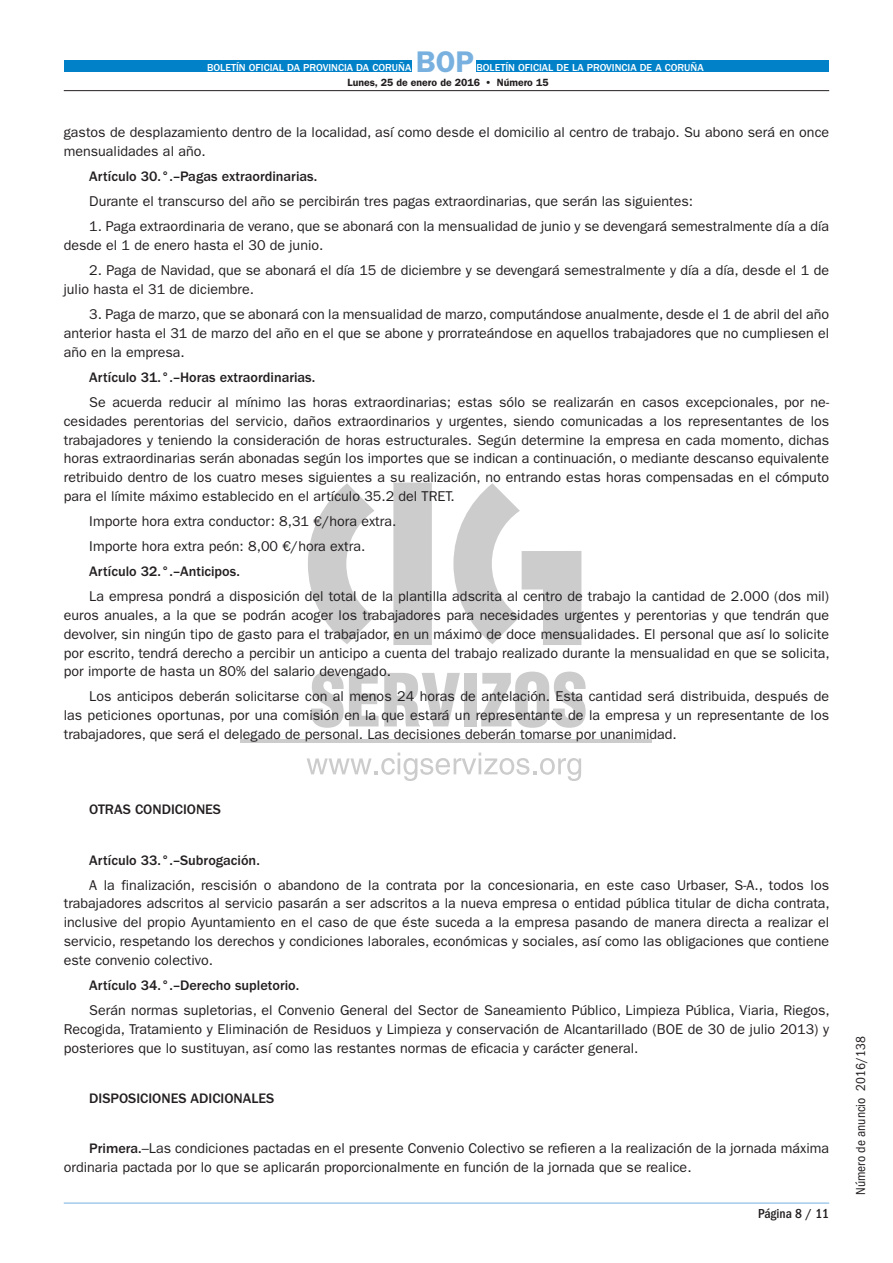
<style>
.page{position:relative;width:893px;height:1263px;background:#fff}
.page>*{position:absolute;margin:0;border:0;box-sizing:border-box;transform-origin:0 0}
.t1{font:600 30px "ITC Franklin Gothic Std";color:#78b1df}
.t2{font:14.25px/18.8px "ITC Franklin Gothic Std";color:#231f20;text-align:justify}
.t3{font:500 14.25px "ITC Franklin Gothic Std";color:#231f20}
.t4{font:condensed 13.5px "ITC Franklin Gothic Std";color:#231f20}
.t5{font:500 condensed 13.5px "ITC Franklin Gothic Std";color:#231f20}
.t6{font:500 10.5px "ITC Franklin Gothic Std";color:#fff}
.t7{font:600 10.5px "ITC Franklin Gothic Std";color:#231f20}
.s1{font-weight:500}
</style>
<div class="page">
<svg style="left:308px;top:483px;width:273px;height:162px"></svg>
<hr style="left:240px;top:739px;width:411px;height:3px;background:#ccc">
<svg style="left:307px;top:752px;width:274px;height:29px"></svg>
<svg style="left:311px;top:672px;width:149px;height:56px"></svg>
<div style="left:464px;top:673px;width:13px;height:53px;background:#ccc"></div>
<svg style="left:481px;top:672px;width:105px;height:56px"></svg>
<div style="left:64px;top:60px;width:347px;height:12px;background:#0081c8"></div>
<div style="left:476px;top:60px;width:353px;height:12px;background:#0081c8"></div>
<hr style="left:64px;top:90px;width:765px;height:1px;background:#231f20">
<hr style="left:64px;top:1203px;width:765px;height:1px;background:#76b1df">
<p class="t6" style="left:207px;top:62px;width:206px">BOLETÍN OFICIAL DA PROVINCIA DA CORUÑA</p>
<h1 class="t1" style="left:416px;top:44px;width:60px">BOP</h1>
<p class="t6" style="left:476px;top:62px;width:229px">BOLETÍN OFICIAL DE LA PROVINCIA DE A CORUÑA</p>
<p class="t7" style="left:347px;top:76px;width:203px">Lunes, 25 de enero de 2016 • Número 15</p>
<p class="t2" style="left:64px;top:123px;width:767px">gastos de desplazamiento dentro de la localidad, así como desde el domicilio al centro de trabajo. Su abono será en once mensualidades al año.</p>
<p class="t3" style="left:89px;top:169px;width:229px">Artículo 30.°.–Pagas extraordinarias.</p>
<p class="t2" style="left:89px;top:192px;width:605px">Durante el transcurso del año se percibirán tres pagas extraordinarias, que serán las siguientes:</p>
<p class="t2" style="left:64px;top:217px;width:767px;text-indent:26px">1. Paga extraordinaria de verano, que se abonará con la mensualidad de junio y se devengará semestralmente día a día desde el 1 de enero hasta el 30 de junio.</p>
<p class="t2" style="left:64px;top:261px;width:767px;text-indent:26px">2. Paga de Navidad, que se abonará el día 15 de diciembre y se devengará semestralmente y día a día, desde el 1 de julio hasta el 31 de diciembre.</p>
<p class="t2" style="left:64px;top:305px;width:767px;text-indent:26px">3. Paga de marzo, que se abonará con la mensualidad de marzo, computándose anualmente, desde el 1 de abril del año anterior hasta el 31 de marzo del año en el que se abone y prorrateándose en aquellos trabajadores que no cumpliesen el año en la empresa.</p>
<p class="t3" style="left:89px;top:369px;width:228px">Artículo 31.°.–Horas extraordinarias.</p>
<p class="t2" style="left:64px;top:393px;width:767px;text-indent:26px">Se acuerda reducir al mínimo las horas extraordinarias; estas sólo se realizarán en casos excepcionales, por ne&shy;cesidades perentorias del servicio, daños extraordinarios y urgentes, siendo comunicadas a los representantes de los trabajadores y teniendo la consideración de horas estructurales. Según determine la empresa en cada momento, dichas horas extraordinarias serán abonadas según los importes que se indican a continuación, o mediante descanso equivalente retribuido dentro de los cuatro meses siguientes a su realización, no entrando estas horas compensadas en el cómputo para el límite máximo establecido en el artículo 35.2 del TRET.</p>
<p class="t2" style="left:89px;top:509px;width:309px;line-height:25px">Importe hora extra conductor: 8,31 €/hora extra.<br>Importe hora extra peón: 8,00 €/hora extra.</p>
<p class="t3" style="left:89px;top:563px;width:152px">Artículo 32.°.–Anticipos.</p>
<p class="t2" style="left:64px;top:587px;width:768px;text-indent:26px">La empresa pondrá a disposición del total de la plantilla adscrita al centro de trabajo la cantidad de 2.000 (dos mil) euros anuales, a la que se podrán acoger los trabajadores para necesidades urgentes y perentorias y que tendrán que devolver, sin ningún tipo de gasto para el trabajador, en un máximo de doce mensualidades. El personal que así lo solicite por escrito, tendrá derecho a percibir un anticipo a cuenta del trabajo realizado durante la mensualidad en que se solicita, por importe de hasta un 80% del salario devengado.</p>
<p class="t2" style="left:64px;top:687px;width:767px;text-indent:26px">Los anticipos deberán solicitarse con al menos 24 horas de antelación. Esta cantidad será distribuida, después de las peticiones oportunas, por una comisión en la que estará un representante de la empresa y un representante de los trabajadores, que será el delegado de personal. Las decisiones deberán tomarse por unanimidad.</p>
<p class="t3" style="left:89px;top:802px;width:133px">OTRAS CONDICIONES</p>
<p class="t3" style="left:89px;top:852px;width:172px">Artículo 33.°.–Subrogación.</p>
<p class="t2" style="left:64px;top:876px;width:768px;text-indent:26px">A la finalización, rescisión o abandono de la contrata por la concesionaria, en este caso Urbaser, S-A., todos los trabajadores adscritos al servicio pasarán a ser adscritos a la nueva empresa o entidad pública titular de dicha contrata, inclusive del propio Ayuntamiento en el caso de que éste suceda a la empresa pasando de manera directa a realizar el servicio, respetando los derechos y condiciones laborales, económicas y sociales, así como las obligaciones que contiene este convenio colectivo.</p>
<p class="t3" style="left:89px;top:977px;width:212px">Artículo 34.°.–Derecho supletorio.</p>
<p class="t2" style="left:64px;top:1001px;width:767px;text-indent:26px">Serán normas supletorias, el Convenio General del Sector de Saneamiento Público, Limpieza Pública, Viaria, Riegos, Recogida, Tratamiento y Eliminación de Residuos y Limpieza y conservación de Alcantarillado (BOE de 30 de julio 2013) y posteriores que lo sustituyan, así como las restantes normas de eficacia y carácter general.</p>
<p class="t3" style="left:89px;top:1090px;width:187px">DISPOSICIONES ADICIONALES</p>
<p class="t2" style="left:64px;top:1139px;width:767px;text-indent:26px"><span class="s1">Primera.</span>–Las condiciones pactadas en el presente Convenio Colectivo se refieren a la realización de la jornada máxima ordinaria pactada por lo que se aplicarán proporcionalmente en función de la jornada que se realice.</p>
<p class="t5" style="left:758px;top:1206px;width:73px">Página 8 / 11</p>
<p class="t4" style="left:853px;top:1195px;width:160px;rotate:-90deg">Número de anuncio 2016/138</p>
</div>
